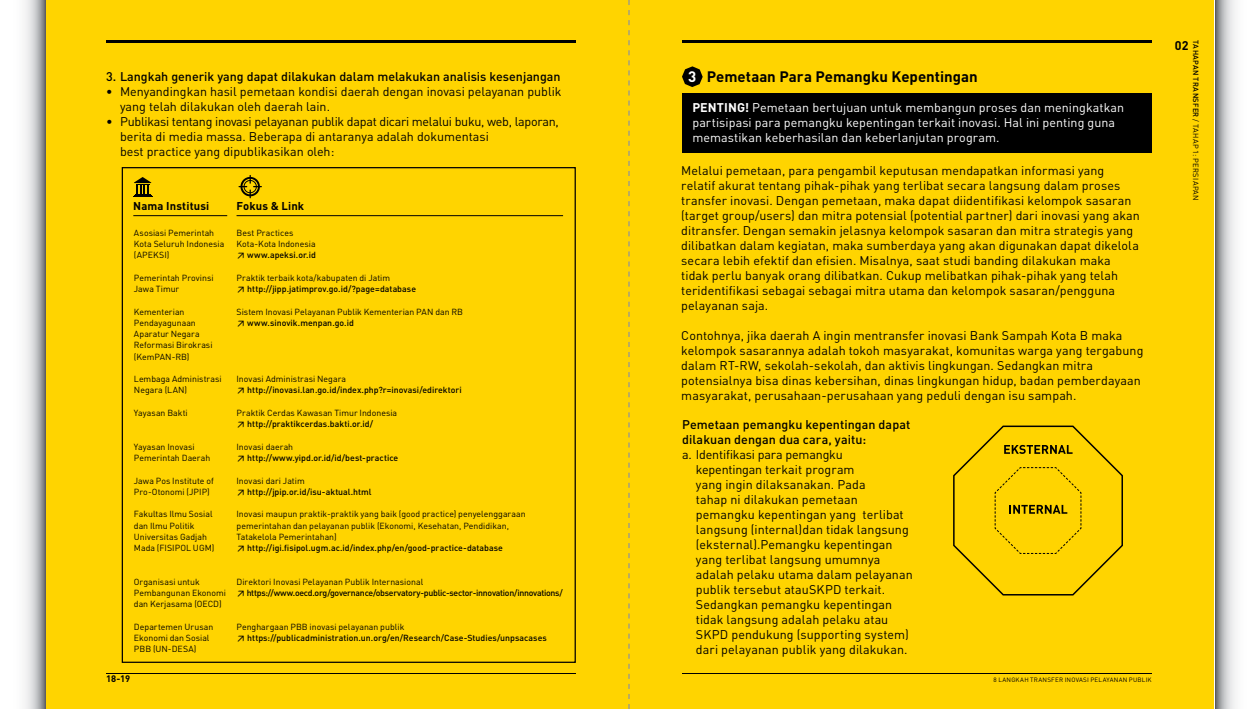
<style>
.page{position:relative;width:1258px;height:709px;background:#fff}
.page>*{position:absolute;margin:0;border:0;box-sizing:border-box;transform-origin:0 0}
.t1{font:700 15px "DIN Pro";color:#000}
.t2{font:700 15px "DIN Pro";color:#fff}
.t3{font:12.5px/15px "DIN Pro";letter-spacing:.005em;color:#000}
.t4{font:12.5px/15px "DIN Pro";letter-spacing:.005em;color:#fff}
.t5{font:500 12.5px/15px "DIN Pro";color:#000}
.t6{font:700 12.5px "DIN Pro";color:#fff}
.t7{font:700 12.5px "DIN Pro";color:#000}
.t8{font:700 11.25px "DIN Pro";letter-spacing:.015em;color:#000}
.t9{font:700 9.38px "DIN Pro";color:#000}
.t10{font:8.75px/11.2px "DIN Pro";color:#000}
.t11{font:500 8.75px "DIN Pro";color:#000}
.t12{font:500 8.75px "DIN Pro";letter-spacing:-.035em;color:#000}
.t13{font:7.5px "DIN Pro";color:#000}
.t14{font:6.25px "DIN Pro";letter-spacing:.035em;color:#000}
.s1{font-weight:500}
.s2{font-weight:700}
</style>
<div class="page">
<div style="left:45px;top:0;width:584px;height:709px;background:#ffd400"></div>
<div style="left:629px;top:0;width:585px;height:709px;background:#ffd400"></div>
<svg style="left:1215px;top:0;width:20px;height:709px;background:#bdbfc0"></svg>
<svg style="left:25px;top:0;width:20px;height:709px;background:#c3c5c7"></svg>
<div style="left:682px;top:93px;width:470px;height:59px;background:#000"></div>
<svg style="left:953px;top:425px;width:170px;height:171px"></svg>
<svg style="left:682px;top:66px;width:21px;height:21px"></svg>
<hr style="left:133px;top:215px;width:94px;height:1px;background:#000">
<hr style="left:237px;top:215px;width:326px;height:1px;background:#000">
<svg style="left:133px;top:177px;width:19px;height:20px"></svg>
<svg style="left:239px;top:175px;width:23px;height:23px"></svg>
<hr style="left:682px;top:672px;width:470px;height:1px;background:#000">
<hr style="left:107px;top:40px;width:469px;height:3px;background:#000">
<hr style="left:682px;top:40px;width:470px;height:3px;background:#000">
<hr style="left:106px;top:672px;width:470px;height:1px;background:#000">
<svg style="left:628px;top:0;width:2px;height:709px"></svg>
<p class="t5" style="left:106px;top:68px;width:456px">3. Langkah generik yang dapat dilakukan dalam melakukan analisis kesenjangan</p>
<p class="t3" style="left:120px;top:83px;width:443px;text-indent:-14px"><span class="s1">•</span> Menyandingkan hasil pemetaan kondisi daerah dengan inovasi pelayanan publik yang telah dilakukan oleh daerah lain.</p>
<p class="t3" style="left:120px;top:113px;width:440px;text-indent:-14px">• Publikasi tentang inovasi pelayanan publik dapat dicari melalui buku, web, laporan, berita di media massa. Beberapa di antaranya adalah dokumentasi<br>best practice yang dipublikasikan oleh:</p>
<p class="t8" style="left:133px;top:198px;width:77px">Nama Institusi</p>
<p class="t8" style="left:237px;top:198px;width:69px">Fokus &amp; Link</p>
<p class="t10" style="left:134px;top:227px;width:92px">Asosiasi Pemerintah<br>Kota Seluruh Indonesia (APEKSI)</p>
<p class="t10" style="left:134px;top:272px;width:81px">Pemerintah Provinsi<br>Jawa Timur</p>
<p class="t10" style="left:134px;top:305px;width:80px">Kementerian<br>Pendayagunaan<br>Aparatur Negara<br>Reformasi Birokrasi (KemPAN-RB)</p>
<p class="t10" style="left:134px;top:373px;width:89px">Lembaga Administrasi<br>Negara (LAN)</p>
<p class="t10" style="left:134px;top:407px;width:55px">Yayasan Bakti</p>
<p class="t10" style="left:134px;top:440px;width:78px">Yayasan Inovasi<br>Pemerintah Daerah</p>
<p class="t10" style="left:134px;top:474px;width:81px">Jawa Pos Institute of<br>Pro-Otonomi (JPIP)</p>
<p class="t10" style="left:134px;top:508px;width:82px">Fakultas Ilmu Sosial dan Ilmu Politik<br>U niversitas Gadjah<br>Mada (FISIPOL UGM)</p>
<p class="t10" style="left:134px;top:575px;width:94px">Organisasi untuk<br>Pembangunan Ekonomi dan Kerjasama (OECD)</p>
<p class="t10" style="left:134px;top:620px;width:81px">Departemen U rusan<br>Ekonomi dan Sosial<br>PBB (UN-DESA)</p>
<p class="t10" style="left:237px;top:227px;width:81px">Best Practices<br>Kota-Kota Indonesia</p>
<p class="t11" style="left:237px;top:249px;width:81px">↗ www.apeksi.or.id</p>
<p class="t10" style="left:237px;top:272px;width:155px">Praktik terbaik kota/kabupaten di Jatim</p>
<p class="t11" style="left:237px;top:283px;width:181px">↗ http://jipp.jatimprov.go.id/?page=database</p>
<p class="t10" style="left:237px;top:305px;width:228px">Sistem Inovasi Pelayanan Publik Kementerian PAN dan RB</p>
<p class="t11" style="left:237px;top:317px;width:119px">↗ www.sinovik.menpan.go.id</p>
<p class="t10" style="left:237px;top:373px;width:111px">Inovasi Administrasi Negara</p>
<p class="t11" style="left:237px;top:384px;width:227px">↗ http://inovasi.lan.go.id/index.php?r=inovasi/edirektori</p>
<p class="t10" style="left:237px;top:407px;width:162px">Praktik Cerdas Kawasan Timur Indonesia</p>
<p class="t11" style="left:237px;top:418px;width:138px">↗ http://praktikcerdas.bakti.or.id/</p>
<p class="t10" style="left:237px;top:440px;width:58px">Inovasi daerah</p>
<p class="t11" style="left:237px;top:452px;width:163px">↗ http://www.yipd.or.id/id/best-practice</p>
<p class="t10" style="left:237px;top:474px;width:70px">Inovasi dari Jatim</p>
<p class="t11" style="left:237px;top:485px;width:137px">↗ http://jpip.or.id/isu-aktual.html</p>
<p class="t10" style="left:237px;top:508px;width:291px">Inovasi maupun praktik-praktik yang baik (good practice) penyelenggaraan pemerintahan dan pelayanan publik (Ekonomi, Kesehatan, Pendidikan,<br>Tatakelola Pemerintahan)</p>
<p class="t11" style="left:237px;top:542px;width:268px">↗ http://igi.fisipol.ugm.ac.id/index.php/en/good-practice-database</p>
<p class="t10" style="left:237px;top:575px;width:188px">Direktori Inovasi Pelayanan Publik Internasional</p>
<p class="t12" style="left:237px;top:587px;width:328px">↗ https://www.oecd.org/governance/observatory-public-sector-innovation/innovations/</p>
<p class="t10" style="left:237px;top:620px;width:169px">Penghargaan PBB inovasi pelayanan publik</p>
<p class="t11" style="left:237px;top:632px;width:312px">↗ https://publicadministration.un.org/en/Research/Case-Studies/unpsacases</p>
<p class="t9" style="left:106px;top:672px;width:25px">18-19</p>
<p class="t2" style="left:688px;top:67px;width:10px">3</p>
<p class="t1" style="left:707px;top:67px;width:272px">Pemetaan Para Pemangku Kepentingan</p>
<p class="t6" style="left:692px;top:99px;width:9px">PEN</p>
<p class="t4" style="left:692px;top:99px;width:433px;text-indent:25px"><span class="s2">TING!</span> Pemetaan bertujuan untuk membangun proses dan meningkatkan partisipasi para pemangku kepentingan terkait inovasi. Hal ini penting guna memastikan keberhasilan dan keberlanjutan program.</p>
<p class="t3" style="left:681px;top:163px;width:460px">Melalui pemetaan, para pengambil keputusan mendapatkan informasi yang relatif akurat tentang pihak-pihak yang terlibat secara langsung dalam proses transfer inovasi. Dengan pemetaan, maka dapat diidentifikasi kelompok sasaran (target group/users) dan mitra potensial (potential partner) dari inovasi yang akan ditransfer. Dengan semakin jelasnya kelompok sasaran dan mitra strategis yang dilibatkan dalam kegiatan, maka sumberdaya yang akan digunakan dapat dikelola secara lebih efektif dan efisien. Misalnya, saat studi banding dilakukan maka tidak perlu banyak orang dilibatkan. Cukup melibatkan pihak-pihak yang telah teridentifikasi sebagai sebagai mitra utama dan kelompok sasaran/pengguna pelayanan saja.</p>
<p class="t3" style="left:681px;top:328px;width:464px">Contohnya, jika daerah A ingin mentransfer inovasi Bank Sampah Kota B maka kelompok sasarannya adalah tokoh masyarakat, komunitas warga yang tergabung dalam RT-RW, sekolah-sekolah, dan aktivis lingkungan. Sedangkan mitra potensialnya bisa dinas kebersihan, dinas lingkungan hidup, badan pemberdayaan masyarakat, perusahaan-perusahaan yang peduli dengan isu sampah.</p>
<p class="t5" style="left:682px;top:417px;width:230px">Pemetaan pemangku kepentingan dapat dilakuan dengan dua cara, yaitu:</p>
<p class="t3" style="left:696px;top:447px;width:218px;text-indent:-14px">a. Identifikasi para pemangku<br>kepentingan terkait program<br>yang ingin dilaksanakan. Pada<br>tahap ni dilakukan pemetaan pemangku kepentingan yang terlibat langsung (internal)dan tidak langsung (eksternal).Pemangku kepentingan yang terlibat langsung umumnya adalah pelaku utama dalam pelayanan publik tersebut atauSKPD terkait.<br>Sedangkan pemangku kepentingan tidak langsung adalah pelaku atau SKPD pendukung (supporting system) dari pelayanan publik yang dilakukan.</p>
<p class="t14" style="left:993px;top:676px;width:160px">8 LANGKAH TRANSFER INOVASI PELAYANAN PUBLIK</p>
<p class="t13" style="left:1201px;top:40px;width:161px;rotate:90deg"><span class="s1">tahapan transfer</span> / tahap 1: persiapan</p>
<p class="t7" style="left:1175px;top:37px;width:15px">02</p>
</div>
